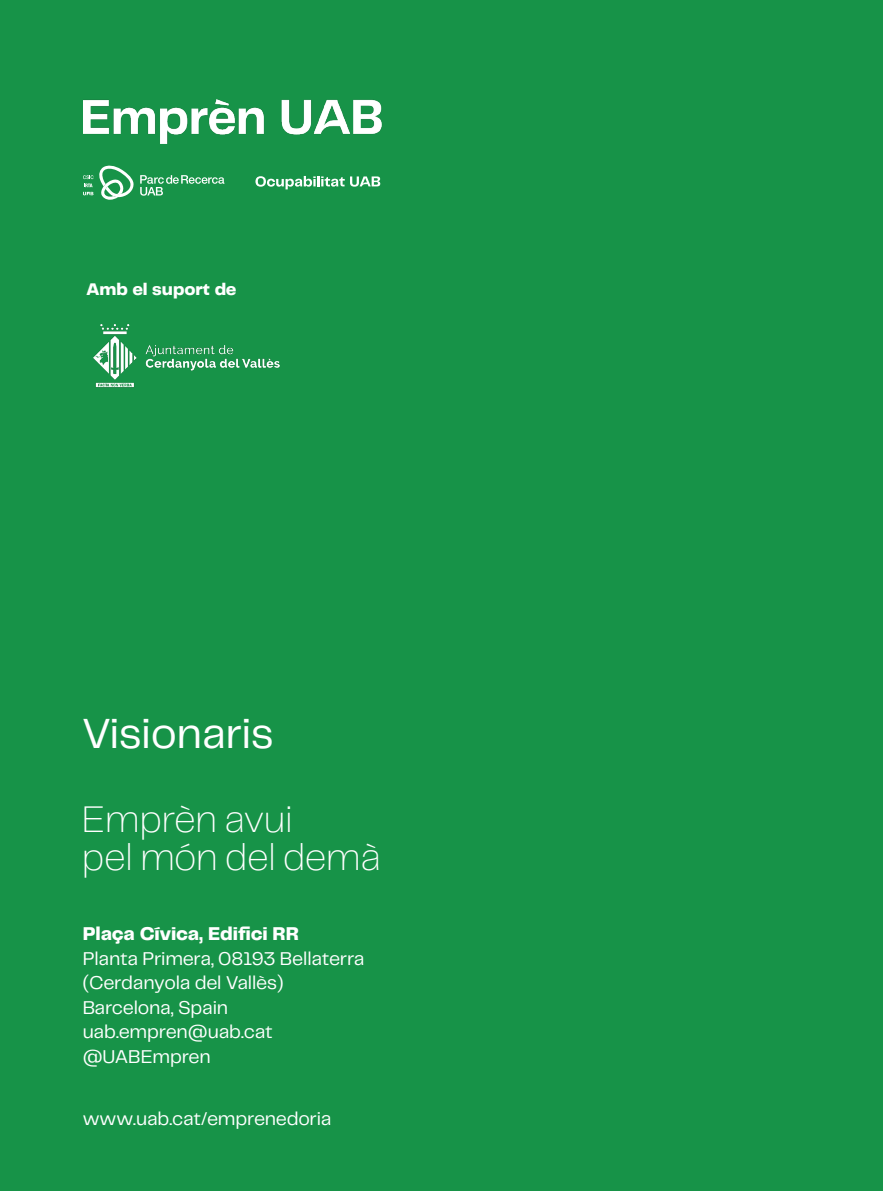
<style>
.page{position:relative;width:883px;height:1191px;background:#179348}
.page>*{position:absolute;margin:0;border:0;box-sizing:border-box;transform-origin:0 0}
.t1{font:43.75px "PP Telegraf";letter-spacing:-.005em;color:#fff}
.Contenido{font:200 38.5px "PP Telegraf";letter-spacing:-.015em;color:#fff}
.t2{font:19.25px "PP Telegraf";letter-spacing:-.01em;color:#fff}
.t3{font:800 19.25px "PP Telegraf";letter-spacing:-.005em;color:#fff}
.Contenido-2{font:800 17.5px "PP Telegraf";letter-spacing:-.005em;color:#fff}
</style>
<div class="page">
<img style="left:93px;top:324px;width:187px;height:64px">
<img style="left:83px;top:99px;width:299px;height:44px">
<svg style="left:140px;top:175px;width:84px;height:21px"></svg>
<svg style="left:83px;top:165px;width:51px;height:35px"></svg>
<svg style="left:255px;top:176px;width:125px;height:13px"></svg>
<p class="Contenido-2" style="left:86px;top:277px;width:152px">Amb el suport de</p>
<p class="t1" style="left:82px;top:704px;width:193px">Visionaris</p>
<p class="Contenido" style="left:82px;top:794px;width:212px">Emprèn avui</p>
<p class="Contenido" style="left:82px;top:832px;width:300px">pel món del demà</p>
<p class="t3" style="left:83px;top:920px;width:218px">Plaça Cívica, Edifici RR</p>
<p class="t2" style="left:83px;top:945px;width:283px">Planta Primera, 08193 Bellaterra</p>
<p class="t2" style="left:83px;top:969px;width:202px">(Cerdanyola del Vallès)</p>
<p class="t2" style="left:83px;top:994px;width:147px">Barcelona, Spain</p>
<p class="t2" style="left:83px;top:1018px;width:191px">uab.empren@uab.cat</p>
<p class="t2" style="left:83px;top:1043px;width:129px">@UABEmpren</p>
<p class="t2" style="left:83px;top:1105px;width:250px">www.uab.cat/emprenedoria</p>
</div>
